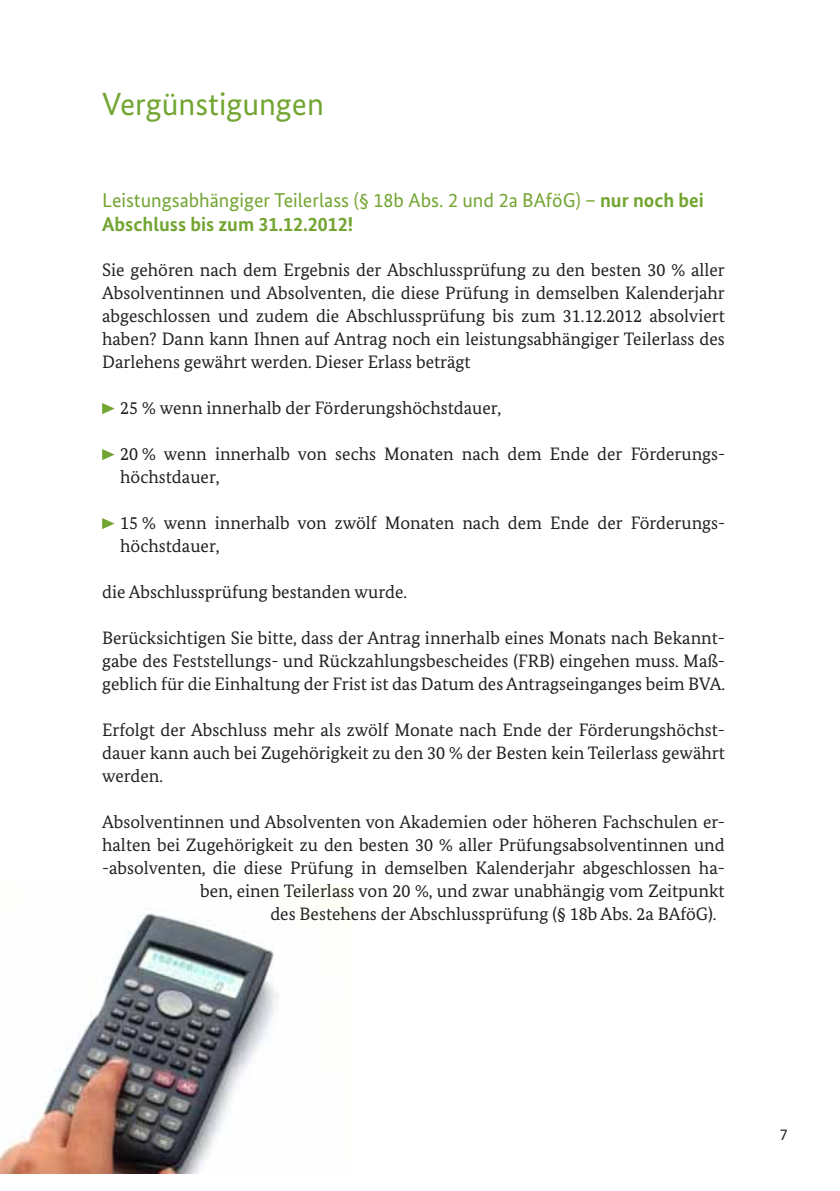
<style>
.page{position:relative;width:840px;height:1191px;background:#fff}
.page>*{position:absolute;margin:0;border:0;box-sizing:border-box;transform-origin:0 0}
.t1{font:32px "Bundes Sans";color:#73a532}
.t2{font:20px/24px "Bundes Sans";color:#73a532}
.t3{font:18px/23px "Bundes Serif";color:#231f20;text-align:justify}
.t4{font:16px "Bundes Sans";color:#231f20}
.s1{font-weight:700}
</style>
<div class="page">
<img style="left:0;top:884px;width:350px;height:290px">
<svg style="left:102px;top:403px;width:13px;height:11px"></svg>
<svg style="left:102px;top:449px;width:13px;height:11px"></svg>
<svg style="left:102px;top:518px;width:13px;height:11px"></svg>
<h2 class="t1" style="left:102px;top:85px;width:223px">Vergünstigungen</h2>
<p class="t2" style="left:102px;top:188px;width:603px">Leistungsabhängiger Teilerlass (§ 18b Abs. 2 und 2a BAföG) – <span class="s1">nur noch bei<br>Abschluss bis zum 31.12.2012!</span></p>
<p class="t3" style="left:102px;top:258px;width:624px">Sie gehören nach dem Ergebnis der Abschlussprüfung zu den besten 30 % aller Absolventinnen und Absolventen, die diese Prüfung in demselben Kalenderjahr abgeschlossen und zudem die Abschlussprüfung bis zum 31.12.2012 absolviert haben? Dann kann Ihnen auf Antrag noch ein leistungsabhängiger Teilerlass des Darlehens gewährt werden. Dieser Erlass beträgt</p>
<p class="t3" style="left:120px;top:396px;width:382px">25 % wenn innerhalb der Förderungshöchstdauer,</p>
<p class="t3" style="left:120px;top:442px;width:605px">20 % wenn innerhalb von sechs Monaten nach dem Ende der Förderungs&shy;höchstdauer,</p>
<p class="t3" style="left:120px;top:511px;width:605px">15 % wenn innerhalb von zwölf Monaten nach dem Ende der Förderungs&shy;höchstdauer,</p>
<p class="t3" style="left:102px;top:580px;width:306px">die Abschlussprüfung bestanden wurde.</p>
<p class="t3" style="left:102px;top:626px;width:624px">Berücksichtigen Sie bitte, dass der Antrag innerhalb eines Monats nach Bekannt&shy;gabe des Feststellungs- und Rückzahlungsbescheides (FRB) eingehen muss. Maß&shy;geblich für die Einhaltung der Frist ist das Datum des Antragseinganges beim BVA.</p>
<p class="t3" style="left:102px;top:718px;width:624px">Erfolgt der Abschluss mehr als zwölf Monate nach Ende der Förderungshöchst&shy;dauer kann auch bei Zugehörigkeit zu den 30 % der Besten kein Teilerlass gewährt werden.</p>
<p class="t3" style="left:102px;top:810px;width:623px;text-align:right">Absolventinnen und Absolventen von Akademien oder höheren Fachschulen er&shy;halten bei Zugehörigkeit zu den besten 30 % aller Prüfungsabsolventinnen und -absolventen, die diese Prüfung in demselben Kalenderjahr abgeschlossen ha&shy;ben, einen Teilerlass von 20 %, und zwar unabhängig vom Zeitpunkt</p>
<p class="t3" style="left:270px;top:902px;width:447px">des Bestehens der Abschlussprüfung (§ 18b Abs. 2a BAföG).</p>
<p class="t4" style="left:779px;top:1124px;width:9px">7</p>
</div>
